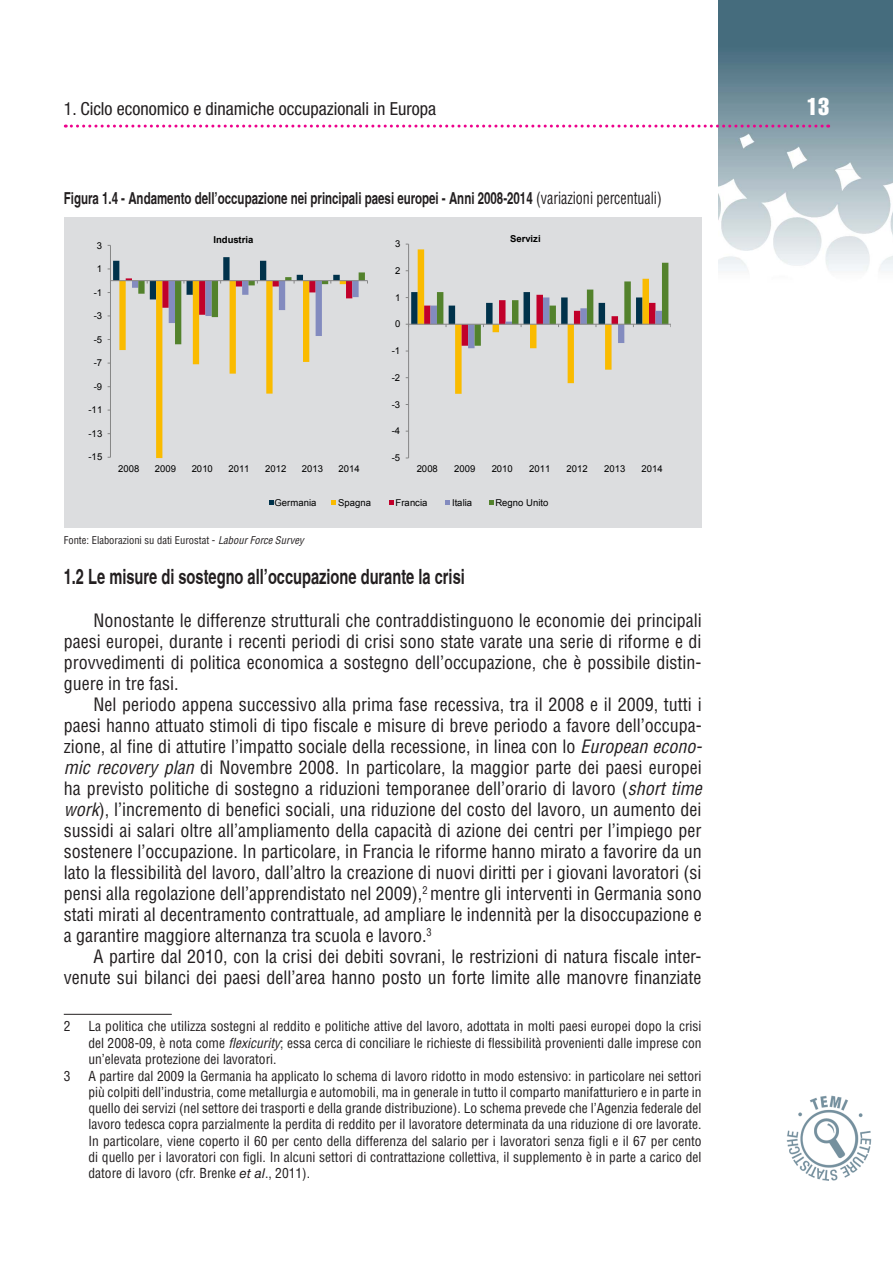
<style>
.page{position:relative;width:893px;height:1263px;background:#fff}
.page>*{position:absolute;margin:0;border:0;box-sizing:border-box;transform-origin:0 0}
.t1{font:24px "Helvetica LT Std Comp";color:#fff}
.t2{font:700 condensed 21px "Helvetica";color:#231f20;scale:.85 1}
.t3{font:condensed 18px/21px "Helvetica LT Std";color:#231f20;text-align:justify}
.t4{font:condensed 18px "Helvetica Neue LT Std";color:#231f20}
.t5{font:700 condensed 16.5px "Helvetica";color:#231f20;scale:.85 1}
.t6{font:condensed 13.5px/16.2px "Helvetica LT Std";color:#231f20;text-align:justify}
.t7{font:condensed 10.5px "Helvetica LT Std";color:#231f20}
.t8{font:9.45px "Arial";color:#000}
.t9{font:700 9.45px "Arial";letter-spacing:-.005em;color:#000}
.s1{font-family:"Helvetica LT Std";font-weight:400}
.s2{font-style:italic}
.s3{font-style:italic;font-stretch:normal}
</style>
<div class="page">
<img style="left:719px;top:0;width:174px;height:271px">
<svg style="left:65px;top:125px;width:764px;height:3px"></svg>
<img style="left:787px;top:1095px;width:85px;height:85px">
<hr style="left:64px;top:1014px;width:108px;height:1px;background:#231f20">
<div style="left:64px;top:218px;width:638px;height:310px;background:#dcdddf"></div>
<hr style="left:110px;top:245px;width:1px;height:212px;background:#868686">
<svg style="left:108px;top:257px;width:260px;height:201px"></svg>
<hr style="left:408px;top:244px;width:1px;height:214px;background:#868686">
<svg style="left:406px;top:244px;width:265px;height:150px"></svg>
<svg style="left:269px;top:500px;width:5px;height:5px"></svg>
<svg style="left:331px;top:500px;width:5px;height:5px"></svg>
<svg style="left:389px;top:500px;width:5px;height:5px"></svg>
<svg style="left:445px;top:500px;width:5px;height:5px"></svg>
<svg style="left:489px;top:500px;width:4px;height:5px"></svg>
<p class="t4" style="left:64px;top:98px;width:374px">1. Ciclo economico e dinamiche occupazionali in Europa</p>
<h1 class="t1" style="left:807px;top:91px;width:24px">13</h1>
<p class="t5" style="left:64px;top:188px;width:705px">Figura 1.4 - Andamento dell’occupazione nei principali paesi europei - Anni 2008-2014 <span class="s1">(variazioni percentuali)</span></p>
<p class="t8" style="left:97px;top:239px;width:7px">3</p>
<p class="t8" style="left:97px;top:263px;width:7px">1</p>
<p class="t8" style="left:94px;top:286px;width:10px">-1</p>
<p class="t8" style="left:94px;top:310px;width:10px">-3</p>
<p class="t8" style="left:94px;top:333px;width:10px">-5</p>
<p class="t8" style="left:94px;top:357px;width:10px">-7</p>
<p class="t8" style="left:94px;top:380px;width:10px">-9</p>
<p class="t8" style="left:88px;top:404px;width:15px">-11</p>
<p class="t8" style="left:88px;top:427px;width:15px">-13</p>
<p class="t8" style="left:88px;top:451px;width:15px">-15</p>
<p class="t9" style="left:214px;top:233px;width:41px">Industria</p>
<p class="t8" style="left:118px;top:462px;width:23px">2008</p>
<p class="t8" style="left:155px;top:462px;width:23px">2009</p>
<p class="t8" style="left:192px;top:462px;width:23px">2010</p>
<p class="t8" style="left:228px;top:462px;width:23px">2011</p>
<p class="t8" style="left:265px;top:462px;width:23px">2012</p>
<p class="t8" style="left:302px;top:462px;width:23px">2013</p>
<p class="t8" style="left:339px;top:462px;width:23px">2014</p>
<p class="t8" style="left:395px;top:238px;width:7px">3</p>
<p class="t8" style="left:395px;top:264px;width:7px">2</p>
<p class="t8" style="left:395px;top:291px;width:7px">1</p>
<p class="t8" style="left:395px;top:318px;width:7px">0</p>
<p class="t8" style="left:392px;top:345px;width:10px">-1</p>
<p class="t8" style="left:392px;top:371px;width:10px">-2</p>
<p class="t8" style="left:392px;top:398px;width:10px">-3</p>
<p class="t8" style="left:392px;top:425px;width:10px">-4</p>
<p class="t8" style="left:392px;top:452px;width:10px">-5</p>
<p class="t9" style="left:510px;top:233px;width:32px">Servizi</p>
<p class="t8" style="left:417px;top:463px;width:23px">2008</p>
<p class="t8" style="left:454px;top:463px;width:23px">2009</p>
<p class="t8" style="left:492px;top:463px;width:23px">2010</p>
<p class="t8" style="left:529px;top:463px;width:23px">2011</p>
<p class="t8" style="left:567px;top:463px;width:23px">2012</p>
<p class="t8" style="left:604px;top:463px;width:23px">2013</p>
<p class="t8" style="left:642px;top:463px;width:23px">2014</p>
<p class="t8" style="left:275px;top:496px;width:43px">Germania</p>
<p class="t8" style="left:338px;top:496px;width:34px">Spagna</p>
<p class="t8" style="left:396px;top:496px;width:33px">Francia</p>
<p class="t8" style="left:452px;top:496px;width:22px">Italia</p>
<p class="t8" style="left:495px;top:496px;width:55px">Regno Unito</p>
<p class="t7" style="left:64px;top:534px;width:241px">Fonte: Elaborazioni su dati Eurostat - <span class="s2">Labour Force Survey</span></p>
<p class="t2" style="left:64px;top:564px;width:473px">1.2 Le misure di sostegno all’occupazione durante la crisi</p>
<p class="t3" style="left:64px;top:609px;width:639px;text-indent:30px">Nonostante le differenze strutturali che contraddistinguono le economie dei principali paesi europei, durante i recenti periodi di crisi sono state varate una serie di riforme e di provvedimenti di politica economica a sostegno dell’occupazione, che è possibile distin&shy;guere in tre fasi.</p>
<p class="t3" style="left:64px;top:693px;width:640px;text-indent:30px">Nel periodo appena successivo alla prima fase recessiva, tra il 2008 e il 2009, tutti i paesi hanno attuato stimoli di tipo fiscale e misure di breve periodo a favore dell’occupa&shy;zione, al fine di attutire l’impatto sociale della recessione, in linea con lo <span class="s2">European econo&shy;mic recovery plan</span> di Novembre 2008. In particolare, la maggior parte dei paesi europei ha previsto politiche di sostegno a riduzioni temporanee dell’orario di lavoro (<span class="s2">short time work</span>), l’incremento di benefici sociali, una riduzione del costo del lavoro, un aumento dei sussidi ai salari oltre all’ampliamento della capacità di azione dei centri per l’impiego per sostenere l’occupazione. In particolare, in Francia le riforme hanno mirato a favorire da un lato la flessibilità del lavoro, dall’altro la creazione di nuovi diritti per i giovani lavoratori (si pensi alla regolazione dell’apprendistato nel 2009),<sup>2</sup> mentre gli interventi in Germania sono stati mirati al decentramento contrattuale, ad ampliare le indennità per la disoccupazione e a garantire maggiore alternanza tra scuola e lavoro.<sup>3</sup></p>
<p class="t3" style="left:64px;top:945px;width:639px;text-align:right">A partire dal 2010, con la crisi dei debiti sovrani, le restrizioni di natura fiscale inter&shy;venute sui bilanci dei paesi dell’area hanno posto un forte limite alle manovre finanziate</p>
<p class="t6" style="left:64px;top:1018px;width:8px">2</p>
<p class="t6" style="left:88px;top:1018px;width:615px">La politica che utilizza sostegni al reddito e politiche attive del lavoro, adottata in molti paesi europei dopo la crisi del 2008-09, è nota come <span class="s2">flexicurity</span>; essa cerca di conciliare le richieste di flessibilità provenienti dalle imprese con un’elevata protezione dei lavoratori.</p>
<p class="t6" style="left:64px;top:1068px;width:8px">3</p>
<p class="t6" style="left:88px;top:1068px;width:615px">A partire dal 2009 la Germania ha applicato lo schema di lavoro ridotto in modo estensivo: in particolare nei settori più colpiti dell’industria, come metallurgia e automobili, ma in generale in tutto il comparto manifatturiero e in parte in quello dei servizi (nel settore dei trasporti e della grande distribuzione). Lo schema prevede che l’Agenzia federale del lavoro tedesca copra parzialmente la perdita di reddito per il lavoratore determinata da una riduzione di ore lavorate.<br>In particolare, viene coperto il 60 per cento della differenza del salario per i lavoratori senza figli e il 67 per cento di quello per i lavoratori con figli. In alcuni settori di contrattazione collettiva, il supplemento è in parte a carico del datore di lavoro (cfr. Brenke <span class="s3">et al</span>., 2011).</p>
</div>
